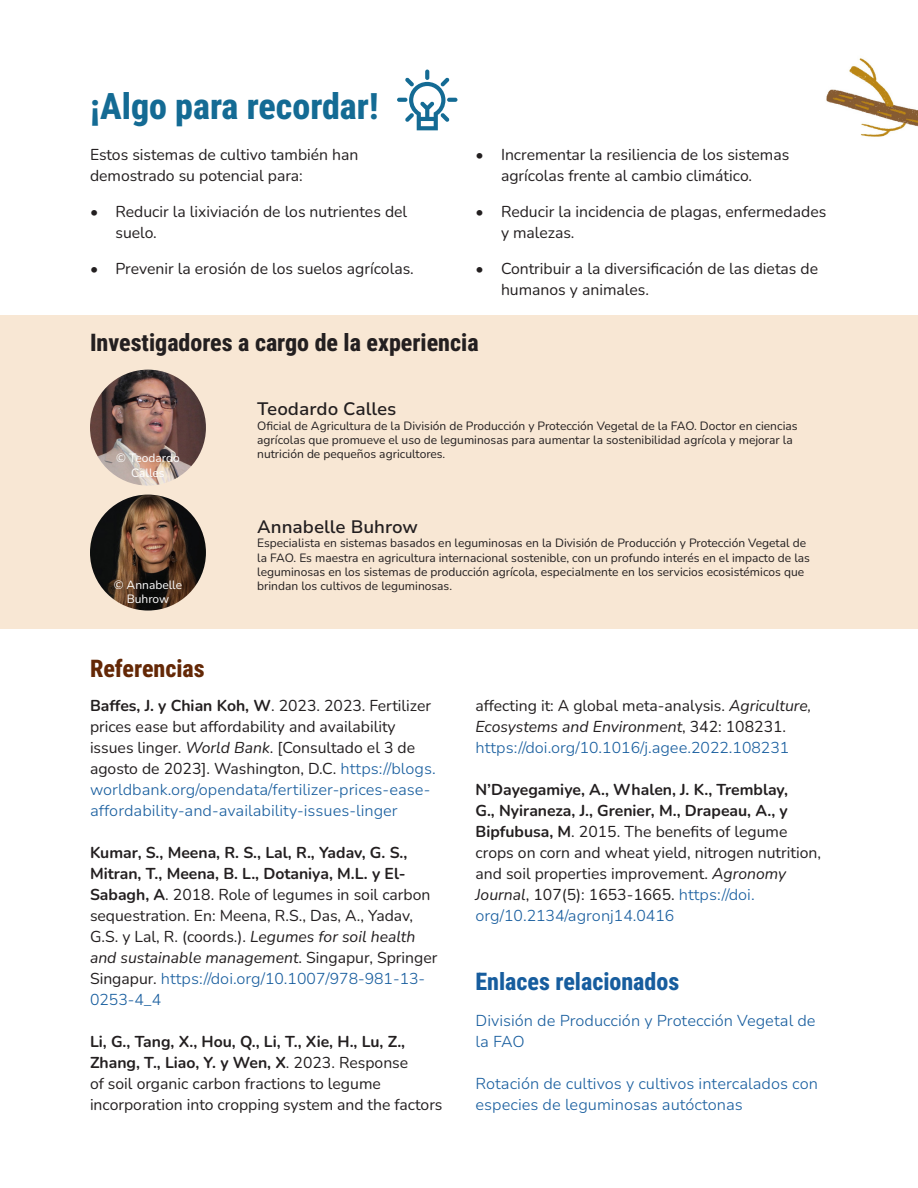
<style>
.page{position:relative;width:918px;height:1188px;background:#fff}
.page>*{position:absolute;margin:0;border:0;box-sizing:border-box;transform-origin:0 0}
.Titulo_Interior_1{font:800 36px "Roboto Condensed";color:#146b94}
.Titulo_Interior_2{font:800 24px "Roboto Condensed";color:#231f20}
.Titulo_Interior_2-2{font:800 24px "Roboto Condensed";color:#175d9e}
.Titulo_Interior_2-3{font:800 24px "Roboto Condensed";color:#642806}
.MAIN_TXT_Destacados{font:600 18px "Nunito Sans 10 pt";color:#231f20}
.MAIN_TXT{font:15.75px/21px "Nunito";color:#231f20}
.MAIN_TXT-2{font:300 15.75px/21px "Nunito Sans 10 pt";color:#175d9e}
.MAIN_TXT-3{font:12px/14.4px "Nunito";color:#231f20}
.MAIN_TXT-4{font:12px "Nunito";color:#fff}
.s1{font-weight:700}
.s2{font-style:italic}
.s3{font-family:"Nunito Sans 10 pt";font-weight:300;color:#175d9e}
</style>
<div class="page">
<div style="left:0;top:315px;width:918px;height:313px;background:#f8e7d4"></div>
<img style="left:826px;top:58px;width:92px;height:79px">
<svg style="left:397px;top:98px;width:10px;height:4px"></svg>
<svg style="left:447px;top:98px;width:10px;height:4px"></svg>
<svg style="left:425px;top:70px;width:4px;height:10px"></svg>
<svg style="left:405px;top:78px;width:44px;height:52px"></svg>
<img style="left:90px;top:370px;width:116px;height:116px;border-radius:58px">
<img style="left:90px;top:495px;width:116px;height:116px;border-radius:58px">
<p class="Titulo_Interior_1" style="left:90px;top:81px;width:290px">¡Algo para recordar!</p>
<p class="MAIN_TXT" style="left:90px;top:143px;width:270px">Estos sistemas de cultivo también han demostrado su potencial para:</p>
<p class="MAIN_TXT" style="left:116px;top:200px;width:293px;text-indent:-26px">• Reducir la lixiviación de los nutrientes del suelo.</p>
<p class="MAIN_TXT" style="left:90px;top:257px;width:325px">• Prevenir la erosión de los suelos agrícolas.</p>
<p class="MAIN_TXT" style="left:501px;top:143px;width:290px;text-indent:-26px">• Incrementar la resiliencia de los sistemas agrícolas frente al cambio climático.</p>
<p class="MAIN_TXT" style="left:501px;top:200px;width:327px;text-indent:-26px">• Reducir la incidencia de plagas, enfermedades y malezas.</p>
<p class="MAIN_TXT" style="left:501px;top:257px;width:319px;text-indent:-26px">• Contribuir a la diversificación de las dietas de humanos y animales.</p>
<p class="Titulo_Interior_2" style="left:90px;top:326px;width:390px">Investigadores a cargo de la experiencia</p>
<p class="MAIN_TXT-4" style="left:116px;top:450px;width:65px">© Teodardo</p>
<p class="MAIN_TXT-4" style="left:131px;top:464px;width:35px">Calles</p>
<p class="MAIN_TXT-4" style="left:114px;top:576px;width:70px">© Annabelle</p>
<p class="MAIN_TXT-4" style="left:127px;top:590px;width:44px">Buhrow</p>
<p class="MAIN_TXT_Destacados" style="left:257px;top:396px;width:141px">Teodardo Calles</p>
<p class="MAIN_TXT-3" style="left:257px;top:418px;width:542px">Oficial de Agricultura de la División de Producción y Protección Vegetal de la FAO. Doctor en ciencias agrícolas que promueve el uso de leguminosas para aumentar la sostenibilidad agrícola y mejorar la nutrición de pequeños agricultores.</p>
<p class="MAIN_TXT_Destacados" style="left:257px;top:514px;width:162px">Annabelle Buhrow</p>
<p class="MAIN_TXT-3" style="left:257px;top:535px;width:554px">Especialista en sistemas basados en leguminosas en la División de Producción y Protección Vegetal de la FAO. Es maestra en agricultura internacional sostenible, con un profundo interés en el impacto de las leguminosas en los sistemas de producción agrícola, especialmente en los servicios ecosistémicos que brindan los cultivos de leguminosas.</p>
<p class="Titulo_Interior_2-3" style="left:90px;top:651px;width:116px">Referencias</p>
<p class="MAIN_TXT" style="left:90px;top:694px;width:347px"><span class="s1">Baffes, J. y Chian Koh, W</span>. 2023. 2023. Fertilizer prices ease but affordability and availability issues linger. <span class="s2">World Bank</span>. [Consultado el 3 de agosto de 2023]. Washington, D.C. <span class="s3">https://blogs. worldbank.org/opendata/fertilizer-prices-ease&shy;affordability-and-availability-issues-linger</span></p>
<p class="MAIN_TXT" style="left:90px;top:841px;width:349px"><span class="s1">Kumar, S., Meena, R. S., Lal, R., Yadav, G. S., Mitran, T., Meena, B. L., Dotaniya, M.L. y El-Sabagh, A</span>. 2018. Role of legumes in soil carbon sequestration. En: Meena, R.S., Das, A., Yadav, G.S. y Lal, R. (coords.). <span class="s2">Legumes for soil health and sustainable management</span>. Singapur, Springer Singapur. <span class="s3">https://doi.org/10.1007/978-981-13- 0253-4_4</span></p>
<p class="MAIN_TXT" style="left:90px;top:1030px;width:354px"><span class="s1">Li, G., Tang, X., Hou, Q., Li, T., Xie, H., Lu, Z., Zhang, T., Liao, Y. y Wen, X</span>. 2023. Response<br>of soil organic carbon fractions to legume incorporation into cropping system and the factors</p>
<p class="MAIN_TXT" style="left:476px;top:694px;width:338px">affecting it: A global meta-analysis. <span class="s2">Agriculture,<br>Ecosystems and Environment</span>, 342: 108231. <span class="s3">https://doi.org/10.1016/j.agee.2022.108231</span></p>
<p class="MAIN_TXT" style="left:476px;top:778px;width:347px"><span class="s1">N’Dayegamiye, A., Whalen, J. K., Tremblay,<br>G., Nyiraneza, J., Grenier, M., Drapeau, A., y Bipfubusa, M</span>. 2015. The benefits of legume crops on corn and wheat yield, nitrogen nutrition, and soil properties improvement. <span class="s2">Agronomy Journal</span>, 107(5): 1653-1665. <span class="s3">https://doi. org/10.2134/agronj14.0416</span></p>
<p class="Titulo_Interior_2-2" style="left:476px;top:965px;width:205px">Enlaces relacionados</p>
<p class="MAIN_TXT-2" style="left:476px;top:1009px;width:342px">División de Producción y Protección Vegetal de la FAO</p>
<p class="MAIN_TXT-2" style="left:476px;top:1072px;width:344px">Rotación de cultivos y cultivos intercalados con especies de leguminosas autóctonas</p>
</div>
